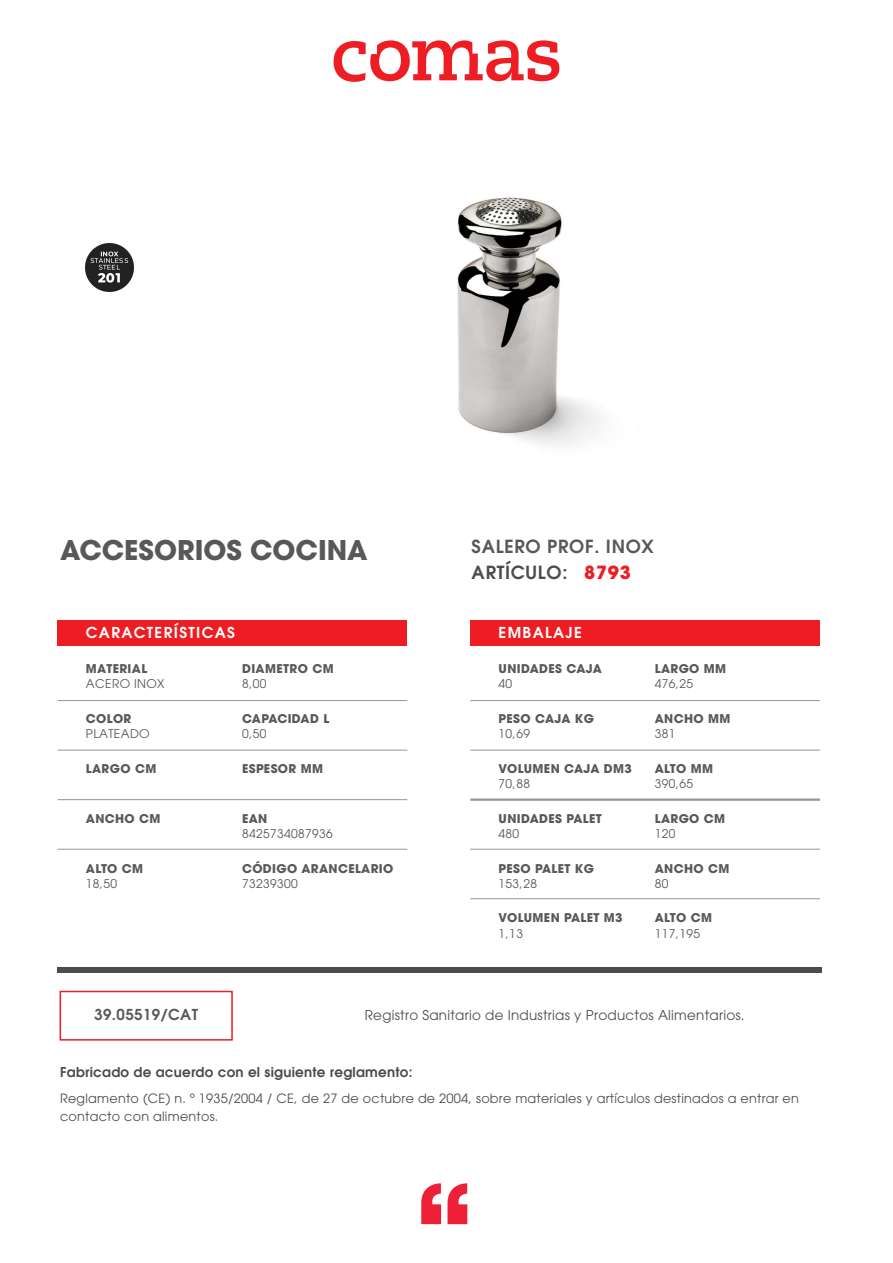
<style>
.page{position:relative;width:893px;height:1263px;background:#fff}
.page>*{position:absolute;margin:0;border:0;box-sizing:border-box;transform-origin:0 0}
.t1{font:700 27px "Avant Garde";color:#57585a}
.t2{font:600 18px/25.7px "Avant Garde";letter-spacing:.04em;color:#57585a}
.t3{font:600 15px "Avant Garde";letter-spacing:.09em;color:#fff}
.t4{font:600 15px "Avant Garde";letter-spacing:.03em;color:#57585a}
.t5{font:13.5px "Avant Garde";letter-spacing:.02em;color:#4b4c4d}
.t6{font:600 13.5px "Avant Garde";letter-spacing:.02em;color:#4b4c4d}
.t7{font:12.75px/18px "Avant Garde";letter-spacing:.02em;color:#4b4c4d}
.t8{font:700 12px "Avant Garde";letter-spacing:.03em;color:#57585a}
.t9{font:12px "Avant Garde";letter-spacing:.03em;color:#57585a}
.t10{font:700 12px "Avant Garde";letter-spacing:.01em;color:#57585a}
.s1{color:#4b4c4d}
.s2{font-weight:700;color:#ee1d23}
</style>
<div class="page">
<svg style="left:421px;top:1183px;width:20px;height:41px"></svg>
<svg style="left:448px;top:1183px;width:19px;height:41px"></svg>
<svg style="left:334px;top:40px;width:225px;height:42px"></svg>
<div style="left:58px;top:620px;width:349px;height:25px;background:#ee1d23"></div>
<div style="left:58px;top:967px;width:764px;height:6px;background:#4b4c4d"></div>
<hr style="left:58px;top:700px;width:349px;height:1px;background:#939598">
<hr style="left:58px;top:750px;width:349px;height:1px;background:#939598">
<hr style="left:58px;top:799px;width:349px;height:1px;background:#939598">
<hr style="left:58px;top:849px;width:349px;height:1px;background:#939598">
<div style="left:470px;top:620px;width:350px;height:25px;background:#ee1d23"></div>
<hr style="left:470px;top:700px;width:350px;height:1px;background:#939598">
<hr style="left:470px;top:750px;width:350px;height:1px;background:#939598">
<hr style="left:470px;top:798px;width:350px;height:3px;background:#939598">
<hr style="left:470px;top:849px;width:350px;height:1px;background:#939598">
<hr style="left:470px;top:898px;width:350px;height:1px;background:#939598">
<div style="left:60px;top:991px;width:173px;height:49px;border:2px solid #ee1d23"></div>
<img style="left:85px;top:243px;width:49px;height:49px">
<img style="left:457px;top:197px;width:145px;height:249px">
<h1 class="t1" style="left:60px;top:532px;width:309px">ACCESORIOS COCINA</h1>
<h2 class="t2" style="left:472px;top:533px;width:184px">SALERO PROF. INOX<br><span class="s1">ARTÍCULO:</span> <span class="s2">8793</span></h2>
<p class="t3" style="left:86px;top:623px;width:151px">CARACTERÍSTICAS</p>
<p class="t8" style="left:86px;top:661px;width:63px">MATERIAL</p>
<p class="t9" style="left:86px;top:677px;width:80px">ACERO INOX</p>
<p class="t8" style="left:242px;top:661px;width:93px">DIAMETRO CM</p>
<p class="t9" style="left:242px;top:677px;width:26px">8,00</p>
<p class="t10" style="left:242px;top:711px;width:89px">CAPACIDAD L</p>
<p class="t9" style="left:242px;top:727px;width:26px">0,50</p>
<p class="t8" style="left:242px;top:761px;width:83px">ESPESOR MM</p>
<p class="t8" style="left:86px;top:711px;width:47px">COLOR</p>
<p class="t9" style="left:86px;top:727px;width:65px">PLATEADO</p>
<p class="t8" style="left:86px;top:761px;width:72px">LARGO CM</p>
<p class="t8" style="left:86px;top:810px;width:76px">ANCHO CM</p>
<p class="t8" style="left:242px;top:810px;width:27px">EAN</p>
<p class="t9" style="left:242px;top:826px;width:92px">8425734087936</p>
<p class="t3" style="left:499px;top:623px;width:85px">EMBALAJE</p>
<p class="t8" style="left:499px;top:661px;width:105px">UNIDADES CAJA</p>
<p class="t9" style="left:499px;top:677px;width:15px">40</p>
<p class="t8" style="left:499px;top:711px;width:97px">PESO CAJA KG</p>
<p class="t9" style="left:499px;top:727px;width:33px">10,69</p>
<p class="t8" style="left:499px;top:761px;width:135px">VOLUMEN CAJA DM3</p>
<p class="t9" style="left:499px;top:777px;width:33px">70,88</p>
<p class="t8" style="left:499px;top:810px;width:105px">UNIDADES PALET</p>
<p class="t9" style="left:499px;top:826px;width:22px">480</p>
<p class="t8" style="left:655px;top:661px;width:73px">LARGO MM</p>
<p class="t9" style="left:655px;top:677px;width:40px">476,25</p>
<p class="t8" style="left:655px;top:711px;width:77px">ANCHO MM</p>
<p class="t9" style="left:655px;top:727px;width:22px">381</p>
<p class="t8" style="left:655px;top:761px;width:60px">ALTO MM</p>
<p class="t9" style="left:655px;top:777px;width:40px">390,65</p>
<p class="t8" style="left:655px;top:810px;width:72px">LARGO CM</p>
<p class="t9" style="left:655px;top:826px;width:22px">120</p>
<p class="t8" style="left:86px;top:860px;width:59px">ALTO CM</p>
<p class="t9" style="left:86px;top:876px;width:33px">18,50</p>
<p class="t8" style="left:242px;top:860px;width:153px">CÓDIGO ARANCELARIO</p>
<p class="t9" style="left:242px;top:876px;width:57px">73239300</p>
<p class="t8" style="left:499px;top:860px;width:97px">PESO PALET KG</p>
<p class="t9" style="left:499px;top:876px;width:40px">153,28</p>
<p class="t8" style="left:499px;top:910px;width:126px">VOLUMEN PALET M3</p>
<p class="t9" style="left:499px;top:926px;width:26px">1,13</p>
<p class="t8" style="left:655px;top:860px;width:76px">ANCHO CM</p>
<p class="t9" style="left:655px;top:876px;width:15px">80</p>
<p class="t8" style="left:655px;top:910px;width:59px">ALTO CM</p>
<p class="t9" style="left:655px;top:926px;width:47px">117,195</p>
<p class="t4" style="left:94px;top:1005px;width:105px">39.05519/CAT</p>
<p class="t5" style="left:365px;top:1007px;width:381px">Registro Sanitario de Industrias y Productos Alimentarios.</p>
<p class="t6" style="left:60px;top:1063px;width:354px">Fabricado de acuerdo con el siguiente reglamento:</p>
<p class="t7" style="left:60px;top:1090px;width:740px">Reglamento (CE) n. º 1935/2004 / CE, de 27 de octubre de 2004, sobre materiales y artículos destinados a entrar en contacto con alimentos.</p>
</div>
